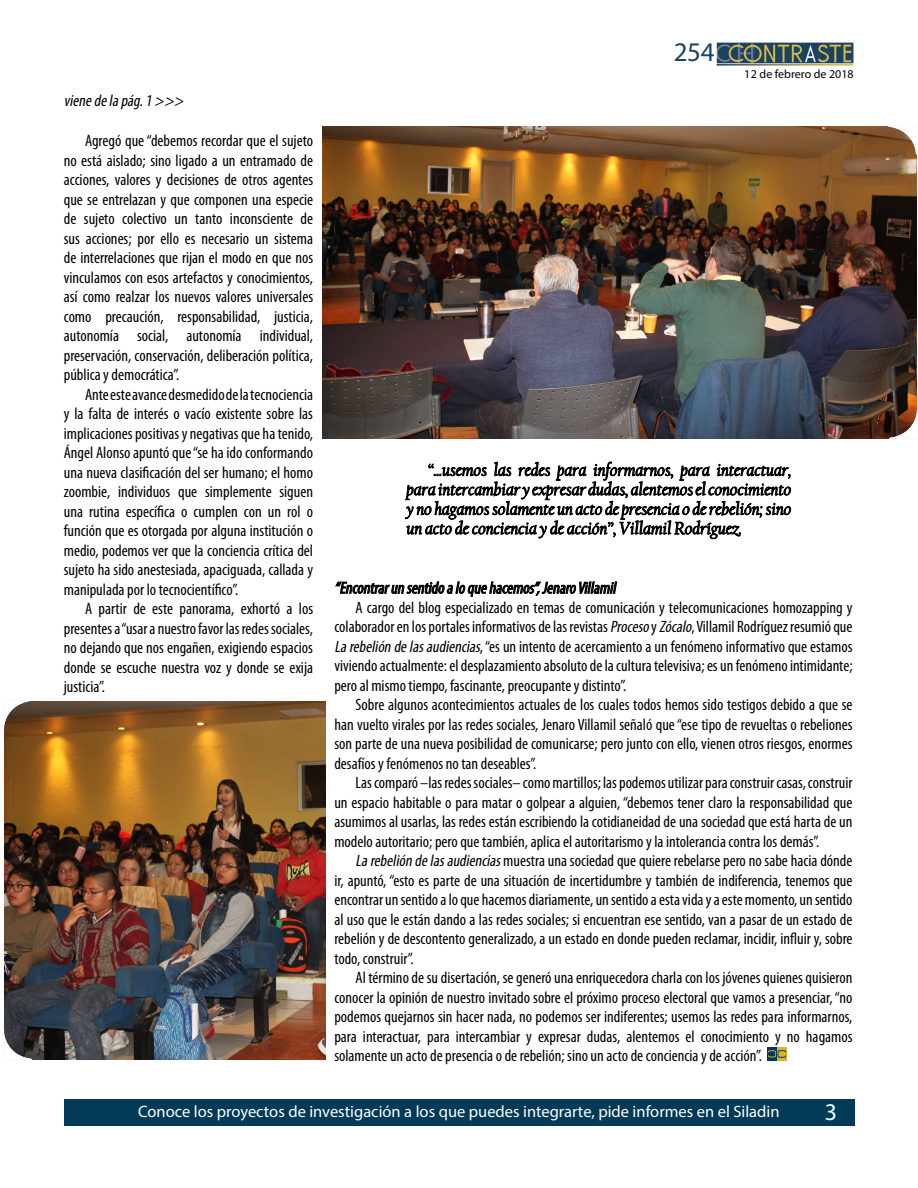
<style>
.page{position:relative;width:918px;height:1188px;background:#fff}
.page>*{position:absolute;margin:0;border:0;box-sizing:border-box;transform-origin:0 0}
.t1{font:27px "Myriad Pro";color:#1d4262}
.t2{font:24px "Myriad Pro";color:#fff}
.t3{font:italic 18px/19.5px "Californian FB";color:#000;text-align:justify}
.t4{font:condensed 16.5px/19.5px "Myriad Pro";color:#000;text-align:justify}
.t5{font:16.5px "Myriad Pro";color:#fff}
.t6{font:italic condensed 16.5px "Myriad Pro";color:#000}
.t7{font:12px "Myriad Pro";color:#000}
.s1{font-style:italic}
</style>
<div class="page">
<div style="left:64px;top:1099px;width:790px;height:26px;background:#023a57"></div>
<img style="left:716px;top:42px;width:137px;height:24px">
<svg style="left:335px;top:581px;width:283px;height:16px"></svg>
<img style="left:323px;top:127px;width:594px;height:311px">
<img style="left:4px;top:702px;width:321px;height:358px">
<div style="left:767px;top:1048px;width:10px;height:6px;background:#043855"></div>
<div style="left:767px;top:1055px;width:10px;height:6px;background:#043855"></div>
<div style="left:777px;top:1048px;width:10px;height:6px;background:#d7b729"></div>
<div style="left:777px;top:1055px;width:10px;height:6px;background:#d7b729"></div>
<svg style="left:767px;top:1050px;width:19px;height:8px"></svg>
<svg style="left:405px;top:461px;width:386px;height:79px"></svg>
<svg style="left:889px;top:127px;width:28px;height:28px"></svg>
<svg style="left:890px;top:411px;width:27px;height:27px"></svg>
<svg style="left:4px;top:701px;width:28px;height:28px"></svg>
<svg style="left:4px;top:1032px;width:28px;height:28px"></svg>
<p class="t6" style="left:64px;top:92px;width:125px">vienedelapág.1 &gt;&gt;&gt;</p>
<p class="t4" style="left:64px;top:131px;width:251px;text-indent:21px">Agregó que “debemos recordar que el sujeto no está aislado; sino ligado a un entramado de acciones, valores y decisiones de otros agentes que se entrelazan y que componen una especie de sujeto colectivo un tanto inconsciente de sus acciones; por ello es necesario un sistema de interrelaciones que rijan el modo en que nos vinculamos con esos artefactos y conocimientos, así como realzar los nuevos valores universales como precaución, responsabilidad, justicia, autonomía social, autonomía individual, preservación, conservación, deliberación política, pública y democrática”.</p>
<p class="t4" style="left:64px;top:385px;width:251px;text-indent:21px">Ante este avance desmedido de la tecnociencia y la falta de interés o vacío existente sobre las implicaciones positivas y negativas que ha tenido, Ángel Alonso apuntó que “se ha ido conformando una nueva clasificación del ser humano; el homo zoombie, individuos que simplemente siguen una rutina específica o cumplen con un rol o función que es otorgada por alguna institución o medio, podemos ver que la conciencia crítica del sujeto ha sido anestesiada, apaciguada, callada y manipulada por lo tecnocientífico”.</p>
<p class="t4" style="left:64px;top:599px;width:251px;text-indent:21px">A partir de este panorama, exhortó a los presentes a “usar a nuestro favor las redes sociales, no dejando que nos engañen, exigiendo espacios donde se escuche nuestra voz y donde se exija justicia”.</p>
<h1 class="t1" style="left:673px;top:36px;width:43px">254</h1>
<p class="t7" style="left:745px;top:67px;width:111px">12 de febrero de 2018</p>
<p class="t3" style="left:406px;top:460px;width:386px;text-indent:21px">“...usemos las redes para informarnos, para interactuar, para intercambiar y expresar dudas, alentemos el conocimiento y no hagamos solamente un acto de presencia o de rebelión; sino un acto de conciencia y de acción”, Villamil Rodríguez.</p>
<p class="t6" style="left:334px;top:579px;width:286px">“Encontrarun sentido alo quehacemos”,Jenaro Villamil</p>
<p class="t4" style="left:334px;top:598px;width:520px;text-indent:21px">A cargo del blog especializado en temas de comunicación y telecomunicaciones homozapping y colaborador en los portales informativos de las revistas <span class="s1">Proceso</span> y <span class="s1">Zócalo</span>, Villamil Rodríguez resumió que <span class="s1">Larebelión delasaudiencias</span>, “es un intento de acercamiento a un fenómeno informativo que estamos viviendo actualmente: el desplazamiento absoluto de la cultura televisiva; es un fenómeno intimidante; pero al mismo tiempo, fascinante, preocupante y distinto”.</p>
<p class="t4" style="left:334px;top:695px;width:520px;text-indent:21px">Sobre algunos acontecimientos actuales de los cuales todos hemos sido testigos debido a que se han vuelto virales por las redes sociales, Jenaro Villamil señaló que “ese tipo de revueltas o rebeliones son parte de una nueva posibilidad de comunicarse; pero junto con ello, vienen otros riesgos, enormes desafíos y fenómenos no tan deseables”.</p>
<p class="t4" style="left:334px;top:773px;width:520px;text-indent:21px">Las comparó –las redes sociales– como martillos; las podemos utilizar para construir casas, construir un espacio habitable o para matar o golpear a alguien, “debemos tener claro la responsabilidad que asumimos al usarlas, las redes están escribiendo la cotidianeidad de una sociedad que está harta de un modelo autoritario; pero que también, aplica el autoritarismo y la intolerancia contra los demás”.</p>
<p class="t4" style="left:334px;top:851px;width:520px;text-indent:21px"><span class="s1">Larebelión delasaudiencias</span>muestra una sociedad que quiere rebelarse pero no sabe hacia dónde ir, apuntó, “esto es parte de una situación de incertidumbre y también de indiferencia, tenemos que encontrar un sentido a lo que hacemos diariamente, un sentido a esta vida y a este momento, un sentido al uso que le están dando a las redes sociales; si encuentran ese sentido, van a pasar de un estado de rebelión y de descontento generalizado, a un estado en donde pueden reclamar, incidir, influir y, sobre todo, construir”.</p>
<p class="t4" style="left:334px;top:968px;width:520px;text-indent:21px">Al término de su disertación, se generó una enriquecedora charla con los jóvenes quienes quisieron conocer la opinión de nuestro invitado sobre el próximo proceso electoral que vamos a presenciar, “no podemos quejarnos sin hacer nada, no podemos ser indiferentes; usemos las redes para informarnos, para interactuar, para intercambiar y expresar dudas, alentemos el conocimiento y no hagamos solamente un acto de presencia o de rebelión; sino un acto de conciencia y de acción”.</p>
<p class="t5" style="left:138px;top:1102px;width:643px">Conoce los proyectos de investigación a los que puedes integrarte, pide informes en el Siladin</p>
<h2 class="t2" style="left:825px;top:1097px;width:14px">3</h2>
</div>
